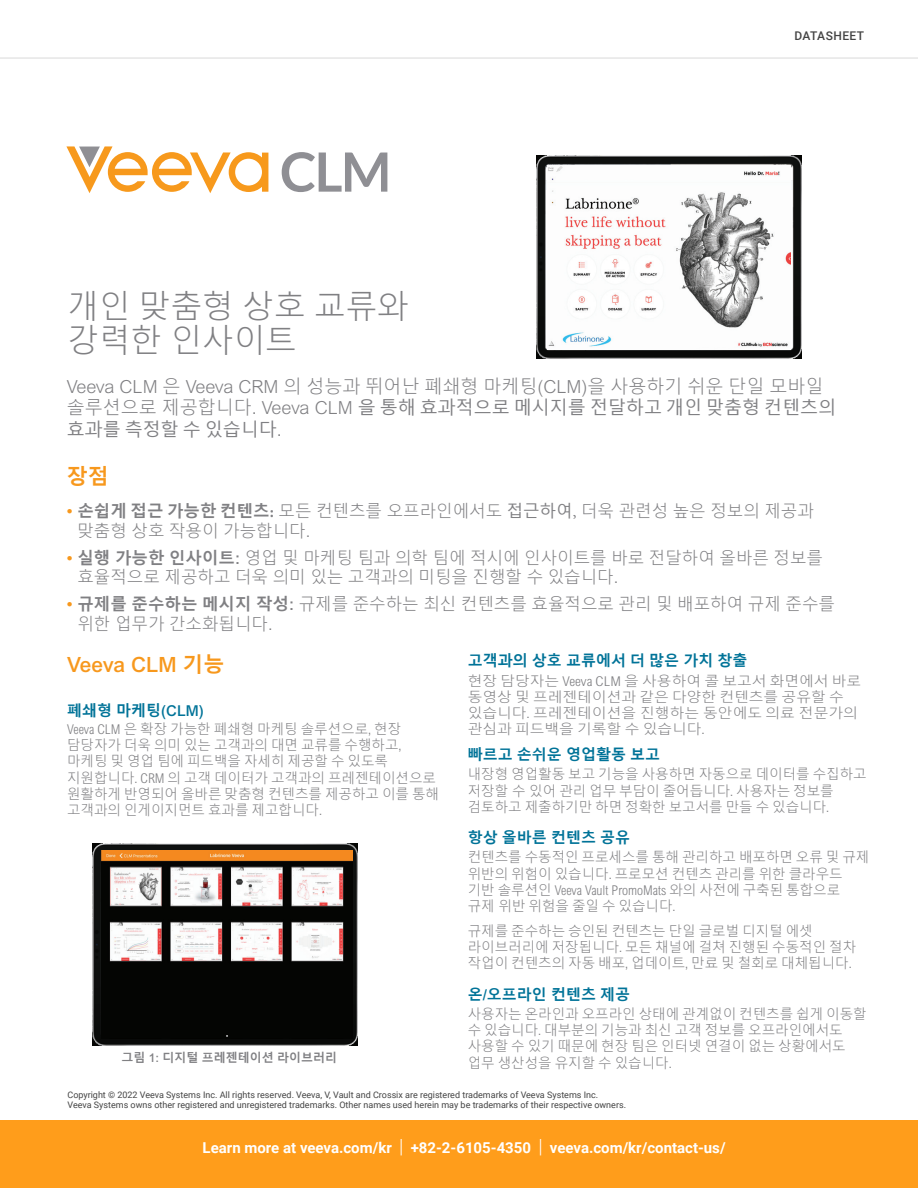
<style>
.page{position:relative;width:918px;height:1188px;background:#fff}
.page>*{position:absolute;margin:0;border:0;box-sizing:border-box;transform-origin:0 0}
.Benefits_Bullet{font:300 31.5px/34.5px "Malgun Gothic";color:#808083}
.Head_A__orange{font:500 21px "Arial MT Std";color:#f7981d}
.Head_A__orange-2{font:700 21px "Malgun Gothic";color:#f7981d}
.Text{font:300 18px/21.6px "Malgun Gothic";color:#808083}
.t1{font:300 16.5px/19.8px "Malgun Gothic";color:#808083}
.ko_footer{font:700 15px "Roboto";color:#fff}
.Head_B__blue{font:700 15px "Malgun Gothic";color:#007398}
.Text-2{font:300 13.5px/16.2px "Malgun Gothic";color:#808083}
.Text-3{font:300 13.5px/16.2px "Malgun Gothic";color:#808083;scale:1.09 1}
.Text-4{font:700 12px "Malgun Gothic";color:#808083}
.t2{font:500 12px "Roboto";letter-spacing:.035em;color:#444}
.Mousetype{font:9px/10.5px "Roboto";color:#444}
.s1{font-family:"Arial MT Std"}
.s2{font-weight:400}
.s3{font-family:"Arial MT Std";font-weight:500;color:#f7981d}
.s4{font-weight:700}
.s5{font-family:"Minion Pro";font-weight:700}
.s6{font-family:"Minion Pro";font-weight:400}
.s7{font-family:"Arial MT Std";font-weight:500}
.s8{font-family:"Malgun Gothic";font-weight:700}
.s9{font-family:"Arial MT Std";font-stretch:condensed}
.s10{font-weight:300;font-size:19.5px}
</style>
<div class="page">
<hr style="left:0;top:58px;width:918px;height:1px;background:#d9d9d9">
<svg style="left:282px;top:152px;width:105px;height:40px"></svg>
<svg style="left:66px;top:146px;width:202px;height:47px"></svg>
<img style="left:537px;top:156px;width:264px;height:202px">
<img style="left:547px;top:165px;width:244px;height:184px">
<img style="left:93px;top:843px;width:264px;height:203px">
<img style="left:102px;top:850px;width:250px;height:188px">
<div style="left:0;top:1120px;width:918px;height:68px;background:#ff9d1b"></div>
<p class="Benefits_Bullet" style="left:68px;top:289px;width:343px">개인 맞춤형 상호 교류와 강력한 인사이트</p>
<p class="t2" style="left:794px;top:27px;width:71px">DATASHEET</p>
<p class="Text" style="left:67px;top:376px;width:771px"><span class="s1">Veeva CLM</span> 은 <span class="s1">Veeva CRM</span> 의 성능과 뛰어난 폐쇄형 마케팅<span class="s1">(CLM)</span>을 사용하기 쉬운 단일 모바일 솔루션으로 제공합니다<span class="s1">. Veeva CLM</span> <span class="s2">을 통해 효과적으로 메시지를 전달하고 개인 맞춤형 컨텐츠의 효과를 측정할 수 있습니다</span><span class="s1">.</span></p>
<p class="Head_A__orange-2" style="left:67px;top:464px;width:44px">장점</p>
<p class="t1" style="left:77px;top:502px;width:738px;text-indent:-11px"><span class="s3">•</span> <span class="s4">손쉽게 접근 가능한 컨텐츠</span><span class="s5">:</span> 모든 컨텐츠를 오프라인에서도 <span class="s2">접근하여</span><span class="s6">,</span> 더욱 관련성 높은 정보의 제공과 맞춤형 상호 작용이 가능합니다<span class="s1">.</span></p>
<p class="t1" style="left:77px;top:548px;width:747px;text-indent:-11px"><span class="s3">•</span> <span class="s4">실행 가능한 인사이트</span><span class="s7">:</span> 영업 및 마케팅 팀과 의학 팀에 적시에 인사이트를 바로 전달하여 올바른 정보를 효율적으로 제공하고 더욱 의미 있는 고객과의 미팅을 진행할 수 있습니다<span class="s1">.</span></p>
<p class="t1" style="left:77px;top:594px;width:759px;text-indent:-11px"><span class="s3">•</span> <span class="s4">규제를 준수하는 메시지 작성</span><span class="s7">:</span> 규제를 준수하는 최신 컨텐츠를 효율적으로 관리 및 배포하여 규제 준수를 위한 업무가 간소화됩니다<span class="s1">.</span></p>
<p class="Head_A__orange" style="left:67px;top:652px;width:159px">Veeva CLM <span class="s8">기능</span></p>
<p class="Head_B__blue" style="left:67px;top:701px;width:138px">폐쇄형 마케팅<span class="s7">(CLM)</span></p>
<p class="Text-2" style="left:67px;top:721px;width:373px"><span class="s9">Veeva CLM</span> 은 확장 가능한 폐쇄형 마케팅 솔루션으로<span class="s9">,</span> 현장 담당자가 더욱 의미 있는 고객과의 대면 교류를 수행하고<span class="s9">, </span>마케팅 및 영업 팀에 피드백을 자세히 제공할 수 있도록 지원합니다<span class="s9">. CRM</span> 의 고객 데이터가 고객과의 프레젠테이션으로 원활하게 반영되어 올바른 맞춤형 컨텐츠를 제공하고 이를 통해 고객과의 인게이지먼트 효과를 제고합니다<span class="s9">.</span></p>
<p class="Text-4" style="left:122px;top:1050px;width:217px">그림 <span class="s7">1:</span> 디지털 프레젠테이션 라이브러리</p>
<p class="Head_B__blue" style="left:468px;top:652px;width:281px">고객과의 상호 교류에서 더 많은 가치 창출</p>
<p class="Text-3" style="left:468px;top:673px;width:363px">현장 담당자는 <span class="s9">Veeva CLM</span> 을 사용하여 콜 보고서 화면에서 바로 동영상 및 프레젠테이션과 같은 다양한 컨텐츠를 공유할 수 있습니다<span class="s9">.</span> 프레젠테이션을 진행하는 동안에도 의료 전문가의 관심과 피드백을 기록할 수 있습니다<span class="s9">.</span></p>
<p class="Head_B__blue" style="left:468px;top:746px;width:194px">빠르고 손쉬운 영업활동 보고</p>
<p class="Text-2" style="left:468px;top:767px;width:400px">내장형 영업활동 보고 기능을 사용하면 자동으로 데이터를 수집하고 저장할 수 있어 관리 업무 부담이 줄어듭니다<span class="s9">.</span> 사용자는 정보를 검토하고 제출하기만 하면 정확한 보고서를 만들 수 있습니다<span class="s9">.</span></p>
<p class="Head_B__blue" style="left:468px;top:829px;width:164px">항상 올바른 컨텐츠 공유</p>
<p class="Text-2" style="left:468px;top:850px;width:403px">컨텐츠를 수동적인 프로세스를 통해 관리하고 배포하면 오류 및 규제 위반의 위험이 있습니다<span class="s9">.</span> 프로모션 컨텐츠 관리를 위한 클라우드 기반 솔루션인 <span class="s9">Veeva Vault PromoMats</span> 와의 사전에 구축된 통합으로 규제 위반 위험을 줄일 수 있습니다<span class="s9">.</span></p>
<p class="Text-2" style="left:468px;top:923px;width:390px">규제를 준수하는 승인된 컨텐츠는 단일 글로벌 디지털 에셋 라이브러리에 저장됩니다<span class="s9">.</span> 모든 채널에 걸쳐 진행된 수동적인 절차 작업이 컨텐츠의 자동 배포<span class="s9">,</span> 업데이트<span class="s9">,</span> 만료 및 철회로 대체됩니다<span class="s9">.</span></p>
<p class="Head_B__blue" style="left:468px;top:985px;width:164px">온<span class="s7">/</span>오프라인 컨텐츠 제공</p>
<p class="Text-2" style="left:468px;top:1006px;width:400px">사용자는 온라인과 오프라인 상태에 관계없이 컨텐츠를 쉽게 이동할 수 있습니다<span class="s9">.</span> 대부분의 기능과 최신 고객 정보를 오프라인에서도 사용할 수 있기 때문에 현장 팀은 인터넷 연결이 없는 상황에서도 업무 생산성을 유지할 수 있습니다<span class="s9">.</span></p>
<p class="Mousetype" style="left:68px;top:1089px;width:560px">Copyright © 2022 Veeva Systems Inc. All rights reserved. Veeva, V, Vault and Crossix are registered trademarks of Veeva Systems Inc.<br>Veeva Systems owns other registered and unregistered trademarks. Other names used herein may be trademarks of their respective owners.</p>
<p class="ko_footer" style="left:203px;top:1137px;width:525px">Learn more at veeva.com/kr <span class="s10">|</span> +82-2-6105-4350 <span class="s10">|</span> veeva.com/kr/contact-us/</p>
</div>
